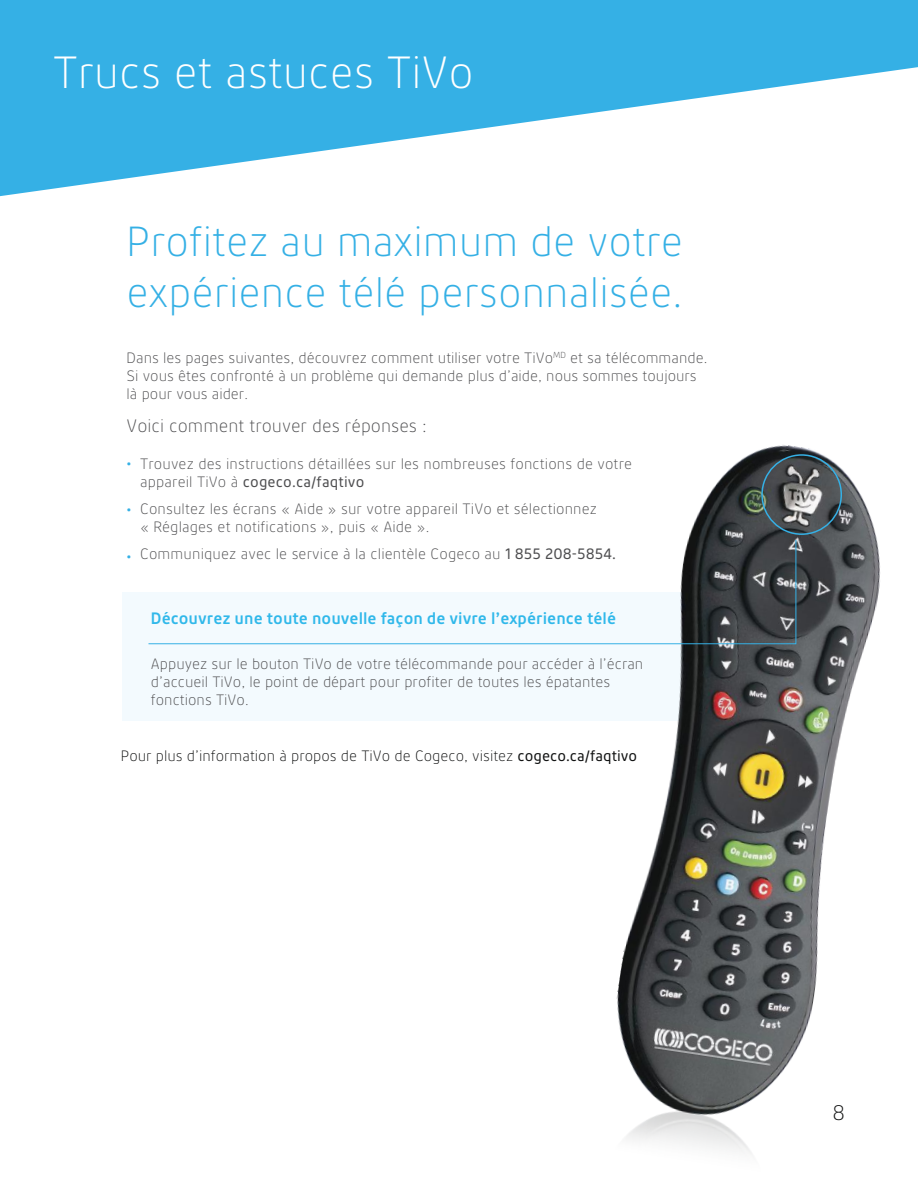
<style>
.page{position:relative;width:918px;height:1188px;background:#fff}
.page>*{position:absolute;margin:0;border:0;box-sizing:border-box;transform-origin:0 0}
.t1{font:300 45px "Cogeco Sans";color:#fff}
.t2{font:300 42px/50.4px "Cogeco Sans";color:#35b0e5}
.t3{font:300 21px "Cogeco Sans";color:#111212}
.t4{font:300 18px "Cogeco Sans";color:#4e4e50}
.t5{font:700 16.5px "Cogeco Sans";color:#30b8ea}
.t6{font:300 15px/18px "Cogeco Sans";color:#4e4e50}
.t7{font:300 15px "Cogeco Sans";color:#111212}
.t8{font:15px "Cogeco Sans";color:#35b0e5}
.s1{font-weight:400;color:#35b0e5}
.s2{font-weight:400}
</style>
<div class="page">
<div style="left:122px;top:592px;width:628px;height:128px;background:#f3fafe"></div>
<img style="left:590px;top:445px;width:290px;height:709px">
<svg style="left:0;top:0;width:918px;height:196px;fill:#35b0e5"></svg>
<svg style="left:148px;top:540px;width:648px;height:104px"></svg>
<div style="left:761px;top:454px;width:81px;height:81px;border:2px solid #35b0e5;border-radius:50%"></div>
<h1 class="t1" style="left:53px;top:45px;width:422px">Trucs et astuces TiVo</h1>
<h2 class="t2" style="left:127px;top:215px;width:558px">Profitez au maximum de votre expérience télé personnalisée.</h2>
<p class="t6" style="left:127px;top:349px;width:582px">Dans les pages suivantes, découvrez comment utiliser votre TiVo<sup>MD</sup> et sa télécommande.<br>Si vous êtes confronté à un problème qui demande plus d’aide, nous sommes toujours là pour vous aider.</p>
<p class="t4" style="left:127px;top:415px;width:302px">Voici comment trouver des réponses :</p>
<p class="t6" style="left:140px;top:454px;width:494px;text-indent:-14px"><span class="s1">•</span> Trouvez des instructions détaillées sur les nombreuses fonctions de votre appareil TiVo à <span class="s2">cogeco.ca/faqtivo</span></p>
<p class="t8" style="left:127px;top:501px;width:7px">•</p>
<p class="t6" style="left:140px;top:499px;width:459px">Consultez les écrans « Aide » sur votre appareil TiVo et sélectionnez « Réglages et notifications », puis « Aide ».</p>
<p class="t6" style="left:140px;top:544px;width:477px">Communiquez avec le service à la clientèle Cogeco au <span class="s2">1 855 208-5854.</span></p>
<p class="t8" style="left:127px;top:547px;width:7px">•</p>
<p class="t5" style="left:151px;top:608px;width:467px">Découvrez une toute nouvelle façon de vivre l’expérience télé</p>
<p class="t6" style="left:151px;top:654px;width:494px">Appuyez sur le bouton TiVo de votre télécommande pour accéder à l’écran d’accueil TiVo, le point de départ pour profiter de toutes les épatantes fonctions TiVo.</p>
<p class="t7" style="left:121px;top:747px;width:518px">Pour plus d’information à propos de TiVo de Cogeco, visitez <span class="s2">cogeco.ca/faqtivo</span></p>
<h3 class="t3" style="left:833px;top:1100px;width:14px">8</h3>
</div>
